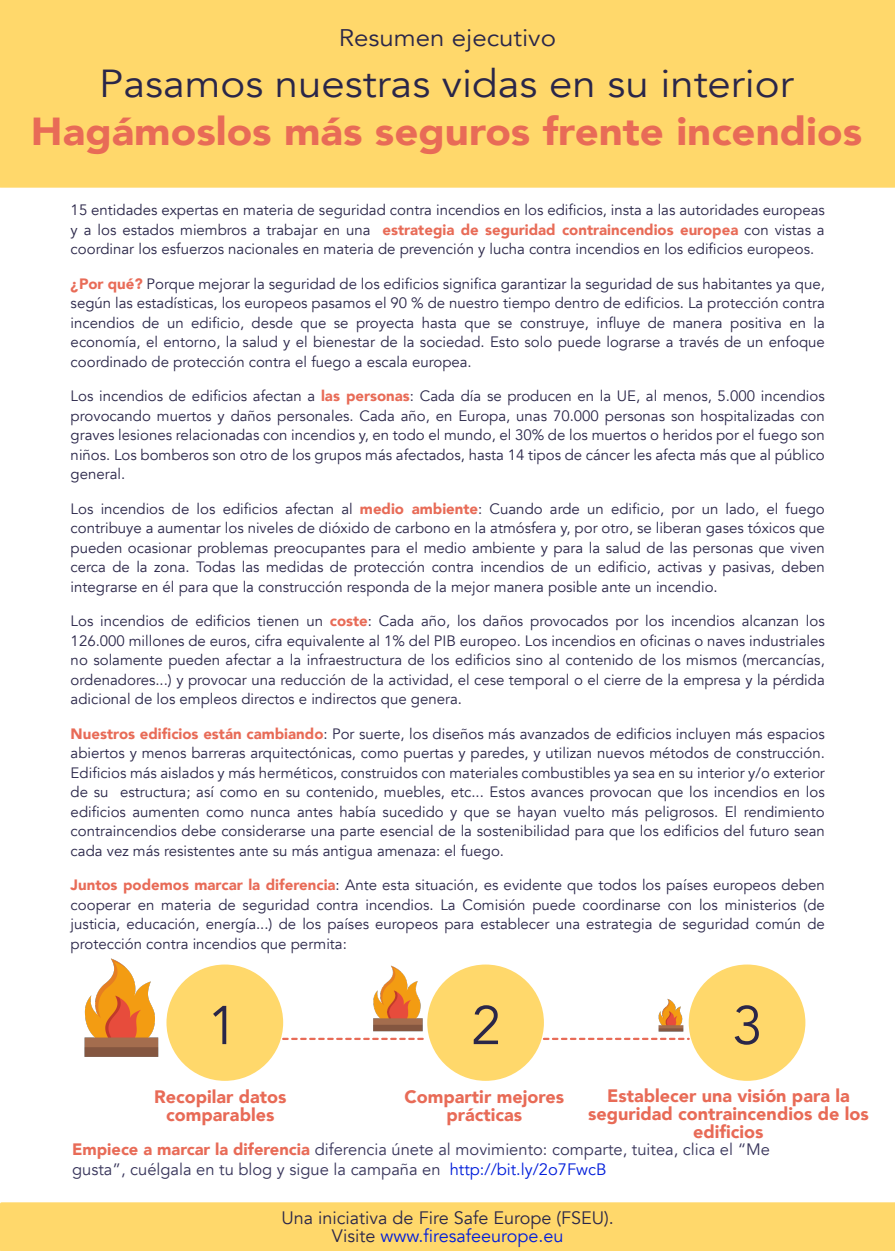
<style>
.page{position:relative;width:895px;height:1251px;background:#fff}
.page>*{position:absolute;margin:0;border:0;box-sizing:border-box;transform-origin:0 0}
.t1{font:54px "Avenir";color:#2a2649}
.t2{font:900 39px "Avenir";color:#e86b57;scale:1.08 1}
.t3{font:39px "Avenir";color:#2a2649;scale:1.08 1}
.t4{font:24px "Avenir";color:#2a2649;scale:1.08 1}
.t5{font:900 18px/18px "Avenir";color:#e86b57;text-align:center}
.t6{font:18px/18px "Avenir";color:#2a2649;text-align:center}
.t7{font:16.5px/19.5px "Avenir";color:#38355b}
.t8{font:15px/19.5px "Avenir";color:#2a2649;text-align:justify}
.s1{font-weight:900;color:#e86b57}
.s2{color:#011dda}
</style>
<div class="page">
<div style="left:0;top:1202px;width:895px;height:48px;background:#ffd86b"></div>
<img style="left:373px;top:965px;width:60px;height:75px">
<img style="left:658px;top:999px;width:26px;height:33px">
<div style="left:166px;top:964px;width:117px;height:117px;background:#ffd86b;border-radius:50%"></div>
<div style="left:427px;top:964px;width:117px;height:117px;background:#ffd86b;border-radius:50%"></div>
<div style="left:688px;top:964px;width:117px;height:117px;background:#ffd86b;border-radius:50%"></div>
<svg style="left:544px;top:1037px;width:144px;height:3px"></svg>
<svg style="left:283px;top:1037px;width:144px;height:3px"></svg>
<img style="left:84px;top:958px;width:103px;height:109px">
<div style="left:0;top:0;width:895px;height:188px;background:#ffd86b"></div>
<h3 class="t4" style="left:339px;top:22px;width:202px">Resumen ejecutivo</h3>
<h2 class="t3" style="left:99px;top:58px;width:644px">Pasamos nuestras vidas en su interior</h2>
<h2 class="t2" style="left:31px;top:106px;width:771px">Hagámoslos más seguros frente incendios</h2>
<p class="t8" style="left:71px;top:200px;width:755px">15 entidades expertas en materia de seguridad contra incendios en los edificios, insta a las autoridades europeas y a los estados miembros a trabajar en una <span class="s1">estrategia de seguridad contraincendios europea</span> con vistas a coordinar los esfuerzos nacionales en materia de prevención y lucha contra incendios en los edificios europeos.</p>
<p class="t8" style="left:71px;top:274px;width:755px"><span class="s1">¿Por qué?</span> Porque mejorar la seguridad de los edificios significa garantizar la seguridad de sus habitantes ya que, según las estadísticas, los europeos pasamos el 90 % de nuestro tiempo dentro de edificios. La protección contra incendios de un edificio, desde que se proyecta hasta que se construye, influye de manera positiva en la economía, el entorno, la salud y el bienestar de la sociedad. Esto solo puede lograrse a través de un enfoque coordinado de protección contra el fuego a escala europea.</p>
<p class="t8" style="left:71px;top:386px;width:755px">Los incendios de edificios afectan a <span class="s1">las personas</span>: Cada día se producen en la UE, al menos, 5.000 incendios provocando muertos y daños personales. Cada año, en Europa, unas 70.000 personas son hospitalizadas con graves lesiones relacionadas con incendios y, en todo el mundo, el 30% de los muertos o heridos por el fuego son niños. Los bomberos son otro de los grupos más afectados, hasta 14 tipos de cáncer les afecta más que al público general.</p>
<p class="t8" style="left:71px;top:499px;width:755px">Los incendios de los edificios afectan al <span class="s1">medio ambiente</span>: Cuando arde un edificio, por un lado, el fuego contribuye a aumentar los niveles de dióxido de carbono en la atmósfera y, por otro, se liberan gases tóxicos que pueden ocasionar problemas preocupantes para el medio ambiente y para la salud de las personas que viven cerca de la zona. Todas las medidas de protección contra incendios de un edificio, activas y pasivas, deben integrarse en él para que la construcción responda de la mejor manera posible ante un incendio.</p>
<p class="t8" style="left:71px;top:611px;width:755px">Los incendios de edificios tienen un <span class="s1">coste</span>: Cada año, los daños provocados por los incendios alcanzan los 126.000 millones de euros, cifra equivalente al 1% del PIB europeo. Los incendios en oficinas o naves industriales no solamente pueden afectar a la infraestructura de los edificios sino al contenido de los mismos (mercancías, ordenadores...) y provocar una reducción de la actividad, el cese temporal o el cierre de la empresa y la pérdida adicional de los empleos directos e indirectos que genera.</p>
<p class="t8" style="left:71px;top:724px;width:755px"><span class="s1">Nuestros edificios están cambiando</span>: Por suerte, los diseños más avanzados de edificios incluyen más espacios abiertos y menos barreras arquitectónicas, como puertas y paredes, y utilizan nuevos métodos de construcción.<br>Edificios más aislados y más herméticos, construidos con materiales combustibles ya sea en su interior y/o exterior de su estructura; así como en su contenido, muebles, etc... Estos avances provocan que los incendios en los edificios aumenten como nunca antes había sucedido y que se hayan vuelto más peligrosos. El rendimiento contraincendios debe considerarse una parte esencial de la sostenibilidad para que los edificios del futuro sean cada vez más resistentes ante su más antigua amenaza: el fuego.</p>
<p class="t8" style="left:71px;top:875px;width:755px"><span class="s1">Juntos podemos marcar la diferencia</span>: Ante esta situación, es evidente que todos los países europeos deben cooperar en materia de seguridad contra incendios. La Comisión puede coordinarse con los ministerios (de justicia, educación, energía...) de los países europeos para establecer una estrategia de seguridad común de protección contra incendios que permita:</p>
<h1 class="t1" style="left:207px;top:990px;width:32px">1</h1>
<h1 class="t1" style="left:471px;top:990px;width:32px">2</h1>
<h1 class="t1" style="left:732px;top:990px;width:32px">3</h1>
<p class="t5" style="left:154px;top:1088px;width:134px">Recopilar datos comparables</p>
<p class="t5" style="left:588px;top:1087px;width:282px">Establecer una visión para la seguridad contraincendios de los edificios</p>
<p class="t5" style="left:404px;top:1088px;width:161px">Compartir mejores prácticas</p>
<p class="t7" style="left:72px;top:1140px;width:699px"><span class="s1">Empiece a marcar la diferencia</span> diferencia únete al movimiento: comparte, tuitea, clica el “Me gusta”, cuélgala en tu blog y sigue la campaña en <span class="s2">http://bit.ly/2o7FwcB</span></p>
<p class="t6" style="left:281px;top:1208px;width:334px">Una iniciativa de Fire Safe Europe (FSEU).<br>Visite <span class="s2">www.firesafeeurope.eu</span></p>
</div>
